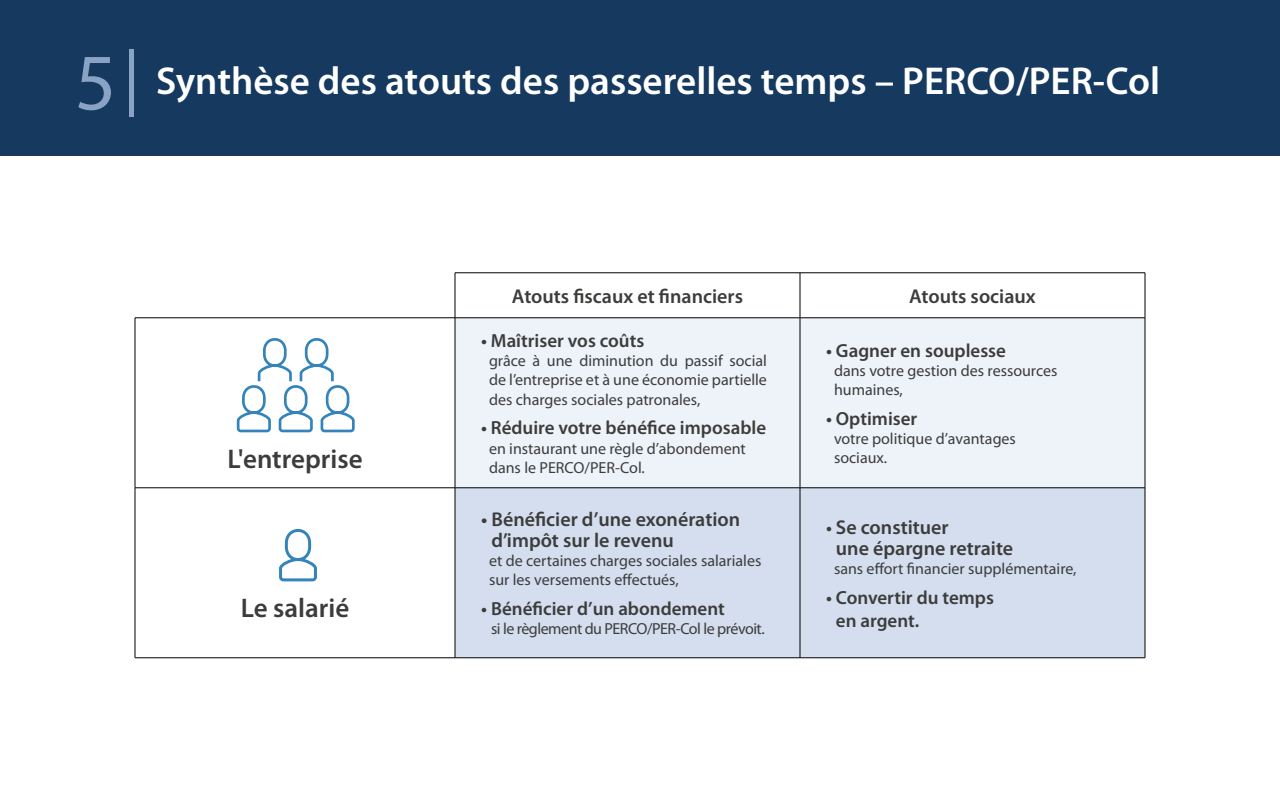
<style>
.page{position:relative;width:1280px;height:800px;background:#fff}
.page>*{position:absolute;margin:0;border:0;box-sizing:border-box;transform-origin:0 0}
.t1{font:600 39px "Myriad Pro";color:#fff}
.t2{font:600 27px "Myriad Pro";color:#3c3c3b}
.t3{font:600 20px/21px "Myriad Pro";color:#3c3c3b}
.t4{font:600 19px/22.8px "Myriad Pro";color:#3c3c3b}
.t5{font:16px/19.2px "Myriad Pro";color:#3c3c3b}
.t6{font:16px "Myriad Pro";letter-spacing:-.03em;color:#3c3c3b}
.s1{font-weight:400;font-size:80.6px;color:#89a3c5}
.s2{font-size:19px}
</style>
<div class="page">
<div style="left:0;top:0;width:1280px;height:156px;background:#163960"></div>
<div style="left:129px;top:49px;width:5px;height:68px;background:#89a3c5"></div>
<div style="left:456px;top:319px;width:689px;height:169px;background:#eef2f9"></div>
<div style="left:456px;top:489px;width:689px;height:169px;background:#d4deef"></div>
<hr style="left:135px;top:318px;width:320px;height:1px;background:#000">
<hr style="left:135px;top:318px;width:1px;height:170px;background:#000">
<hr style="left:455px;top:318px;width:1px;height:170px;background:#000">
<hr style="left:800px;top:318px;width:1px;height:170px;background:#000">
<hr style="left:1145px;top:318px;width:1px;height:170px;background:#000">
<hr style="left:455px;top:273px;width:345px;height:1px;background:#000">
<hr style="left:455px;top:273px;width:1px;height:45px;background:#000">
<hr style="left:800px;top:273px;width:345px;height:1px;background:#000">
<hr style="left:800px;top:273px;width:1px;height:45px;background:#000">
<hr style="left:1145px;top:273px;width:1px;height:45px;background:#000">
<hr style="left:455px;top:318px;width:345px;height:1px;background:#000">
<hr style="left:800px;top:318px;width:345px;height:1px;background:#000">
<hr style="left:135px;top:488px;width:320px;height:1px;background:#000">
<hr style="left:135px;top:488px;width:1px;height:170px;background:#000">
<hr style="left:455px;top:488px;width:345px;height:1px;background:#000">
<hr style="left:455px;top:488px;width:1px;height:170px;background:#000">
<hr style="left:800px;top:488px;width:345px;height:1px;background:#000">
<hr style="left:800px;top:488px;width:1px;height:170px;background:#000">
<hr style="left:1145px;top:488px;width:1px;height:170px;background:#000">
<hr style="left:135px;top:658px;width:320px;height:1px;background:#000">
<hr style="left:455px;top:658px;width:345px;height:1px;background:#000">
<hr style="left:800px;top:658px;width:345px;height:1px;background:#000">
<svg style="left:236px;top:338px;width:119px;height:95px"></svg>
<svg style="left:279px;top:529px;width:38px;height:53px"></svg>
<h1 class="t1" style="left:75px;top:59px;width:1087px"><span class="s1">5</span> Synthèse des atouts des passerelles temps – PERCO/PER-Col</h1>
<h2 class="t2" style="left:227px;top:444px;width:137px">L'entreprise</h2>
<h2 class="t2" style="left:241px;top:593px;width:110px">Le salarié</h2>
<p class="t3" style="left:512px;top:286px;width:233px">Atouts fiscaux et financiers</p>
<p class="t3" style="left:909px;top:286px;width:128px">Atouts sociaux</p>
<p class="t4" style="left:481px;top:330px;width:165px">• Maîtriser vos coûts</p>
<p class="t5" style="left:489px;top:351px;width:280px;text-align:justify">grâce à une diminution du passif social de l’entreprise et à une économie partielle des charges sociales patronales,</p>
<p class="t4" style="left:481px;top:417px;width:287px">• Réduire votre bénéfice imposable</p>
<p class="t5" style="left:489px;top:438px;width:258px">en instaurant une règle d’abondement dans le PERCO/PER-Col.</p>
<p class="t3" style="left:491px;top:509px;width:250px;text-indent:-10px">• Bénéficier d’une exonération d’impôt sur le revenu</p>
<p class="t5" style="left:489px;top:551px;width:274px">et de certaines charges sociales salariales sur les versements effectués,</p>
<p class="t4" style="left:481px;top:598px;width:245px">• Bénéficier d’un abondement</p>
<p class="t6" style="left:491px;top:619px;width:275px">si le règlement du PERCO/PER-Col le prévoit.</p>
<p class="t4" style="left:826px;top:339px;width:182px">• Gagner en souplesse</p>
<p class="t5" style="left:834px;top:361px;width:225px">dans votre gestion des ressources humaines,</p>
<p class="t4" style="left:826px;top:407px;width:93px">• Optimiser</p>
<p class="t5" style="left:834px;top:429px;width:183px">votre politique d’avantages sociaux.</p>
<p class="t3" style="left:836px;top:517px;width:179px;text-indent:-10px"><span class="s2">•</span> Se constituer<br>une épargne retraite</p>
<p class="t5" style="left:834px;top:559px;width:244px">sans effort financier supplémentaire,</p>
<p class="t4" style="left:836px;top:586px;width:160px;text-indent:-10px">• Convertir du temps en argent.</p>
</div>
